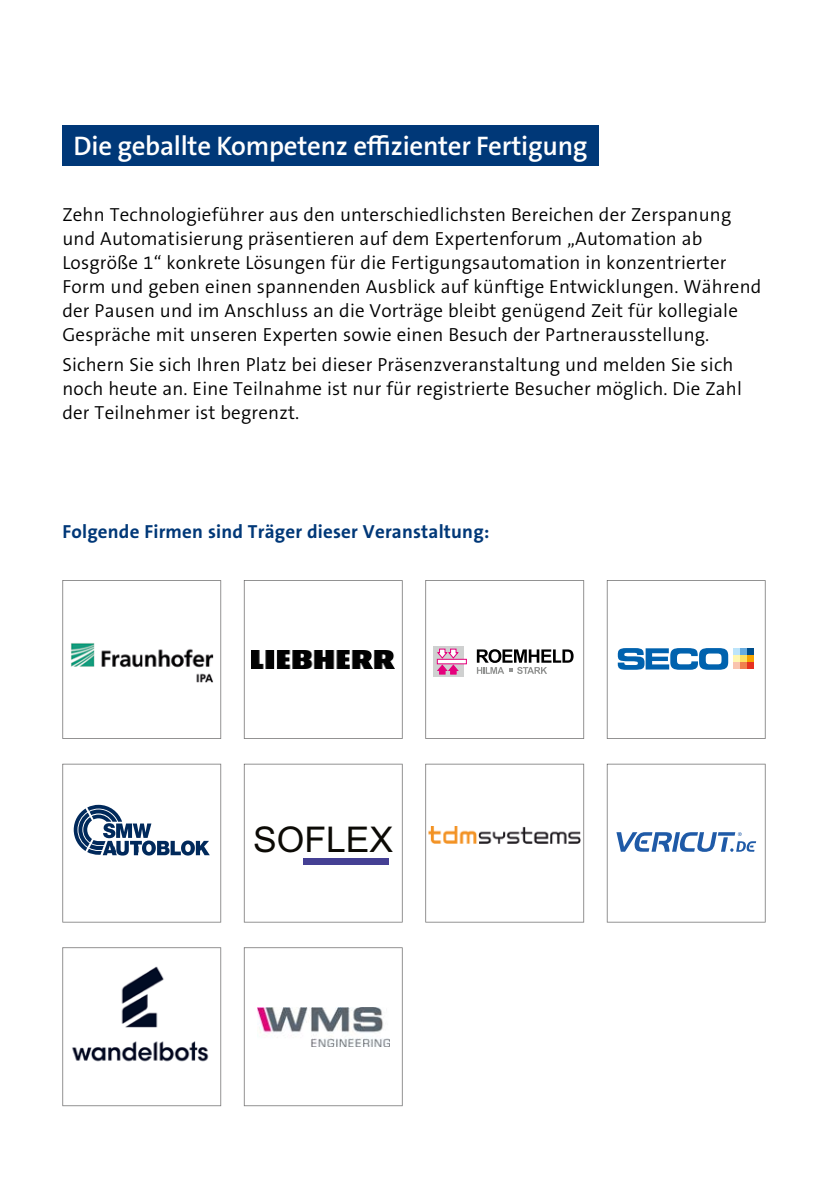
<style>
.page{position:relative;width:828px;height:1191px;background:#fff}
.page>*{position:absolute;margin:0;border:0;box-sizing:border-box;transform-origin:0 0}
.t1{font:35.4px "Arial";color:#0c0a05}
.t2{font:600 27px "The Sans B W6";letter-spacing:-.01em;color:#fff}
.t3{font:300 19px/24px "The Sans B W4";letter-spacing:.01em;color:#000}
.t4{font:700 19px "The Sans B W7";letter-spacing:.01em;color:#003878}
</style>
<div class="page">
<div style="left:62px;top:125px;width:536px;height:40px;background:#003878"></div>
<svg style="left:607px;top:763px;width:158px;height:159px"></svg>
<svg style="left:607px;top:580px;width:158px;height:159px"></svg>
<svg style="left:425px;top:763px;width:159px;height:159px"></svg>
<svg style="left:244px;top:580px;width:159px;height:159px"></svg>
<svg style="left:62px;top:580px;width:159px;height:159px"></svg>
<svg style="left:62px;top:763px;width:159px;height:159px"></svg>
<svg style="left:62px;top:947px;width:159px;height:159px"></svg>
<svg style="left:425px;top:580px;width:159px;height:159px"></svg>
<svg style="left:244px;top:763px;width:159px;height:159px"></svg>
<svg style="left:244px;top:947px;width:159px;height:159px"></svg>
<hr style="left:827px;top:1010px;width:1px;height:181px;background:#f0f0f0">
<h2 class="t2" style="left:74px;top:128px;width:515px">Die geballte Kompetenz effizienter Fertigung</h2>
<p class="t3" style="left:62px;top:203px;width:700px">Zehn Technologieführer aus den unterschiedlichsten Bereichen der Zerspanung und Automatisierung präsentieren auf dem Expertenforum „Automation ab Losgröße 1“ konkrete Lösungen für die Fertigungsautomation in konzentrierter Form und geben einen spannenden Ausblick auf künftige Entwicklungen. Während der Pausen und im Anschluss an die Vorträge bleibt genügend Zeit für kollegiale Gespräche mit unseren Experten sowie einen Besuch der Partnerausstellung.</p>
<p class="t3" style="left:62px;top:352px;width:681px">Sichern Sie sich Ihren Platz bei dieser Präsenzveranstaltung und melden Sie sich noch heute an. Eine Teilnahme ist nur für registrierte Besucher möglich. Die Zahl der Teilnehmer ist begrenzt.</p>
<p class="t4" style="left:62px;top:519px;width:429px">Folgende Firmen sind Träger dieser Veranstaltung:</p>
<h1 class="t1" style="left:253px;top:815px;width:141px">SOFLEX</h1>
</div>
